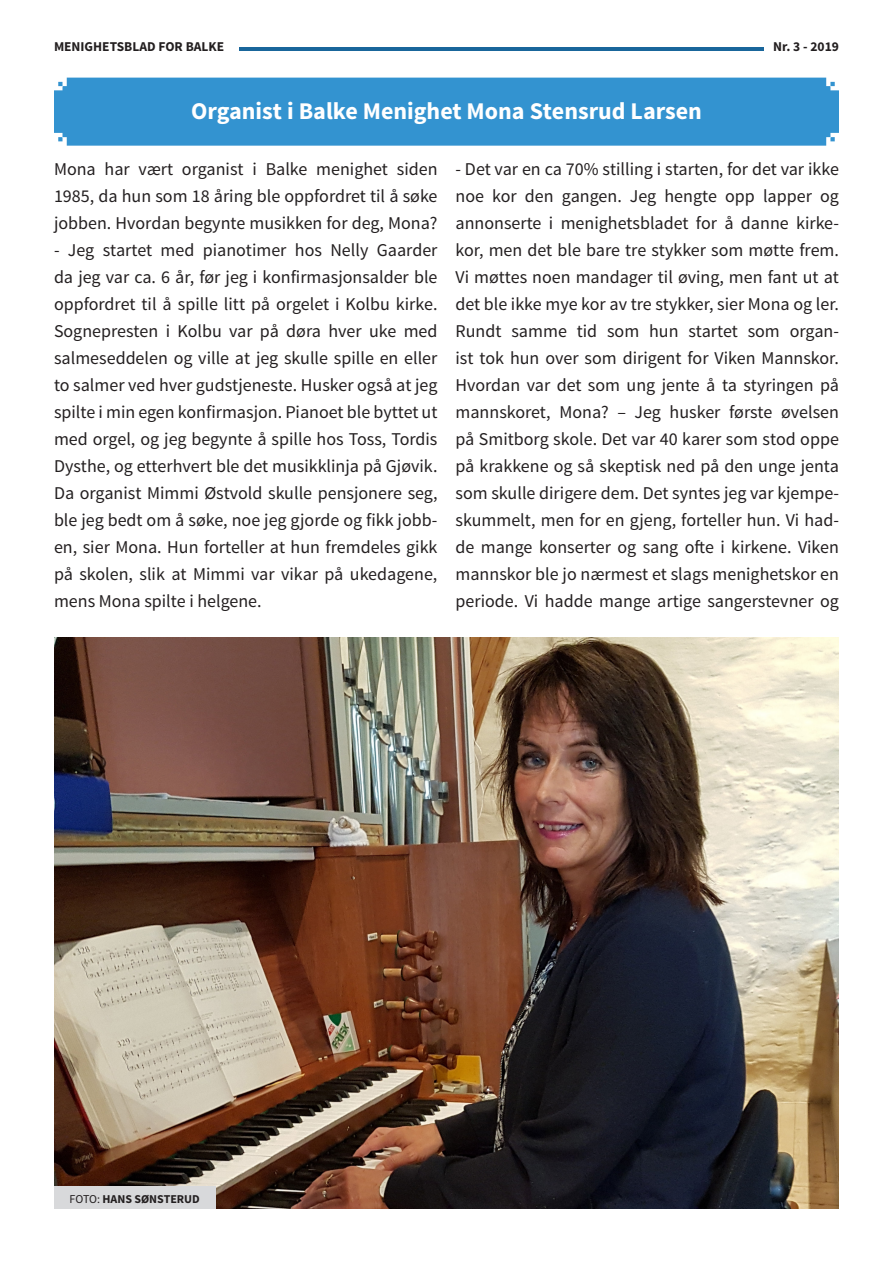
<style>
.page{position:relative;width:893px;height:1263px;background:#fff}
.page>*{position:absolute;margin:0;border:0;box-sizing:border-box;transform-origin:0 0}
.t1{font:700 24px "Source Sans Pro";color:#fff}
.t2{font:18px/27px "Source Sans Pro";color:#231f20;text-align:justify}
.t3{font:700 13.5px "Source Sans Pro";color:#231f20}
.t4{font:700 12px "Source Sans Pro";color:#231f20}
.s1{font-weight:400}
</style>
<div class="page">
<hr style="left:239px;top:47px;width:525px;height:4px;background:#19669b">
<div style="left:54px;top:78px;width:785px;height:68px;background:#3393d0"></div>
<img style="left:54px;top:638px;width:785px;height:571px">
<div style="left:54px;top:1187px;width:162px;height:22px;background:#d8d9db"></div>
<p class="t3" style="left:54px;top:38px;width:172px">MENIGHETSBLAD FOR BALKE</p>
<p class="t3" style="left:773px;top:38px;width:67px">Nr. 3 - 2019</p>
<p class="t1" style="left:191px;top:95px;width:512px">Organist i Balke Menighet Mona Stensrud Larsen</p>
<p class="t2" style="left:54px;top:156px;width:385px">Mona har vært organist i Balke menighet siden 1985, da hun som 18 åring ble oppfordret til å søke jobben. Hvordan begynte musikken for deg, Mona?</p>
<p class="t2" style="left:54px;top:237px;width:385px">- Jeg startet med pianotimer hos Nelly Gaarder da jeg var ca. 6 år, før jeg i konfirmasjonsalder ble oppfordret til å spille litt på orgelet i Kolbu kirke.<br>Sognepresten i Kolbu var på døra hver uke med salmeseddelen og ville at jeg skulle spille en eller to salmer ved hver gudstjeneste. Husker også at jeg spilte i min egen konfirmasjon. Pianoet ble byttet ut med orgel, og jeg begynte å spille hos Toss, Tordis Dysthe, og etterhvert ble det musikklinja på Gjøvik.<br>Da organist Mimmi Østvold skulle pensjonere seg, ble jeg bedt om å søke, noe jeg gjorde og fikk jobb&shy;en, sier Mona. Hun forteller at hun fremdeles gikk på skolen, slik at Mimmi var vikar på ukedagene, mens Mona spilte i helgene.</p>
<p class="t2" style="left:455px;top:156px;width:385px">- Det var en ca 70% stilling i starten, for det var ikke noe kor den gangen. Jeg hengte opp lapper og annonserte i menighetsbladet for å danne kirke&shy;kor, men det ble bare tre stykker som møtte frem.<br>Vi møttes noen mandager til øving, men fant ut at det ble ikke mye kor av tre stykker, sier Mona og ler.</p>
<p class="t2" style="left:455px;top:318px;width:385px">Rundt samme tid som hun startet som organ&shy;ist tok hun over som dirigent for Viken Mannskor.<br>Hvordan var det som ung jente å ta styringen på mannskoret, Mona? – Jeg husker første øvelsen på Smitborg skole. Det var 40 karer som stod oppe på krakkene og så skeptisk ned på den unge jenta som skulle dirigere dem. Det syntes jeg var kjempe&shy;skummelt, men for en gjeng, forteller hun. Vi had&shy;de mange konserter og sang ofte i kirkene. Viken mannskor ble jo nærmest et slags menighetskor en periode. Vi hadde mange artige sangerstevner og</p>
<p class="t4" style="left:70px;top:1191px;width:132px"><span class="s1">FOTO:</span> HANS SØNSTERUD</p>
</div>
